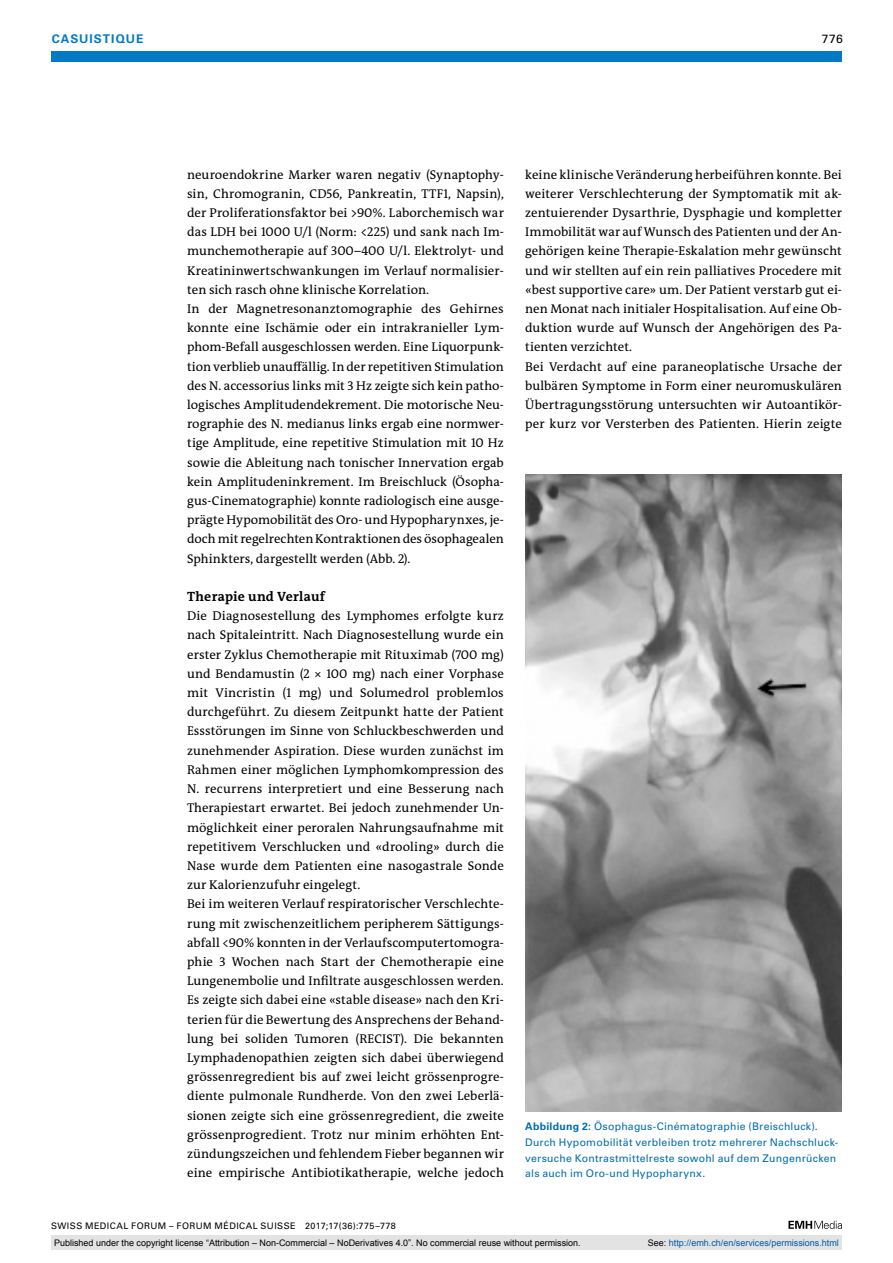
<style>
.page{position:relative;width:893px;height:1263px;background:#fff}
.page>*{position:absolute;margin:0;border:0;box-sizing:border-box;transform-origin:0 0}
.t1{font:700 13.5px "The Antiqua B W7";letter-spacing:.01em;color:#000}
.t2{font:12.75px/19.2px "The Antiqua B W5 Plain";letter-spacing:.005em;color:#000}
.t3{font:700 12px "Univers LT Std";color:#007ac3}
.t4{font:12px "Univers LT Std";color:#000}
.t5{font:10.5px/15.8px "Univers LT Std";letter-spacing:.025em;color:#006dae}
.t6{font:9px "Arial";color:#000}
.t7{font:9px "Univers LT Std";letter-spacing:.05em;color:#000}
.t8{font:9px "Arial";color:#005ba9}
.s1{font-weight:700}
.s2{color:#000}
</style>
<div class="page">
<div style="left:51px;top:51px;width:791px;height:11px;background:#007ac3"></div>
<svg style="left:788px;top:1221px;width:54px;height:8px"></svg>
<img style="left:525px;top:475px;width:317px;height:637px">
<div style="left:51px;top:1235px;width:791px;height:15px;background:#e3e3e3"></div>
<p class="t3" style="left:52px;top:31px;width:19px">CASUISTIQUE</p>
<p class="t4" style="left:822px;top:31px;width:22px">776</p>
<p class="t2" style="left:187px;top:165px;width:318px">neuroendokrine Marker waren negativ (Synaptophy&shy;sin, Chromogranin, CD56, Pankreatin, TTF1, Napsin), der Proliferationsfaktor bei &gt;90%. Laborchemisch war das LDH bei 1000 U/l (Norm: &lt;225) und sank nach Im&shy;munchemotherapie auf 300–400 U/l. Elektrolyt- und Kreatininwertschwankungen im Verlauf normalisier&shy;ten sich rasch ohne klinische Korrelation.<br>In der Magnetresonanztomographie des Gehirnes konnte eine Ischämie oder ein intrakranieller Lym&shy;phom-Befall ausgeschlossen werden. Eine Liquorpunk&shy;tion verblieb unauffällig. In der repetitiven Stimulation des N. accessorius links mit 3 Hz zeigte sich kein patho&shy;logisches Amplitudendekrement. Die motorische Neu&shy;rographie des N. medianus links ergab eine normwer&shy;tige Amplitude, eine repetitive Stimulation mit 10 Hz sowie die Ableitung nach tonischer Innervation ergab kein Amplitudeninkrement. Im Breischluck (Ösopha&shy;gus-Cinematographie) konnte radiologisch eine ausge&shy;prägte Hypomobilität des Oro- und Hypopharynxes, je&shy;doch mit regelrechten Kontraktionen des ösophagealen Sphinkters, dargestellt werden (Abb. 2).</p>
<p class="t1" style="left:187px;top:588px;width:139px">Therapie und Verlauf</p>
<p class="t2" style="left:187px;top:606px;width:318px">Die Diagnosestellung des Lymphomes erfolgte kurz nach Spitaleintritt. Nach Diagnosestellung wurde ein erster Zyklus Chemotherapie mit Rituximab (700 mg) und Bendamustin (2 × 100 mg) nach einer Vorphase mit Vincristin (1 mg) und Solumedrol problemlos durchgeführt. Zu diesem Zeitpunkt hatte der Patient Essstörungen im Sinne von Schluckbeschwerden und zunehmender Aspiration. Diese wurden zunächst im Rahmen einer möglichen Lymphomkompression des N. recurrens interpretiert und eine Besserung nach Therapiestart erwartet. Bei jedoch zunehmender Un&shy;möglichkeit einer peroralen Nahrungsaufnahme mit repetitivem Verschlucken und «drooling» durch die Nase wurde dem Patienten eine nasogastrale Sonde zur Kalorienzufuhr eingelegt.<br>Bei im weiteren Verlauf respiratorischer Verschlechte&shy;rung mit zwischenzeitlichem peripherem Sättigungs&shy;abfall &lt;90% konnten in der Verlaufscomputertomogra&shy;phie 3 Wochen nach Start der Chemotherapie eine Lungenembolie und Infiltrate ausgeschlossen werden.<br>Es zeigte sich dabei eine «stable disease» nach den Kri&shy;terien für die Bewertung des Ansprechens der Behand&shy;lung bei soliden Tumoren (RECIST). Die bekannten Lymphadenopathien zeigten sich dabei überwiegend grössenregredient bis auf zwei leicht grössenprogre&shy;diente pulmonale Rundherde. Von den zwei Leberlä&shy;sionen zeigte sich eine grössenregredient, die zweite grössenprogredient. Trotz nur minim erhöhten Ent&shy;zündungszeichen und fehlendem Fieber begannen wir eine empirische Antibiotikatherapie, welche jedoch</p>
<p class="t7" style="left:51px;top:1220px;width:346px">SWISS MEDICAL FORUM – FORUM MÉDICAL SUISSE 2017;17(36):775–778</p>
<p class="t2" style="left:525px;top:165px;width:318px">keine klinische Veränderung herbeiführen konnte. Bei weiterer Verschlechterung der Symptomatik mit ak&shy;zentuierender Dysarthrie, Dysphagie und kompletter Immobilität war auf Wunsch des Patienten und der An&shy;gehörigen keine Therapie-Eskalation mehr gewünscht und wir stellten auf ein rein palliatives Procedere mit «best supportive care» um. Der Patient verstarb gut ei&shy;nen Monat nach initialer Hospitalisation. Auf eine Ob&shy;duktion wurde auf Wunsch der Angehörigen des Pa&shy;tienten verzichtet.<br>Bei Verdacht auf eine paraneoplatische Ursache der bulbären Symptome in Form einer neuromuskulären Übertragungsstörung untersuchten wir Autoantikör&shy;per kurz vor Versterben des Patienten. Hierin zeigte</p>
<p class="t5" style="left:525px;top:1118px;width:315px"><span class="s1">ABBILDUNG 2:</span> Ösophagus-Cinématographie (Breischluck).<br>Durch Hypomobilität verbleiben trotz mehrerer Nachschluck&shy;versuche Kontrastmittelreste sowohl auf dem Zungenrücken als auch im Oro-und Hypopharynx.</p>
<p class="t6" style="left:54px;top:1237px;width:528px">Published under the copyright license “Attribution – Non-Commercial – NoDerivatives 4.0”. No commercial reuse without permission.</p>
<p class="t8" style="left:648px;top:1237px;width:193px"><span class="s2">See:</span> http://emh.ch/en/services/permissions.html</p>
</div>
